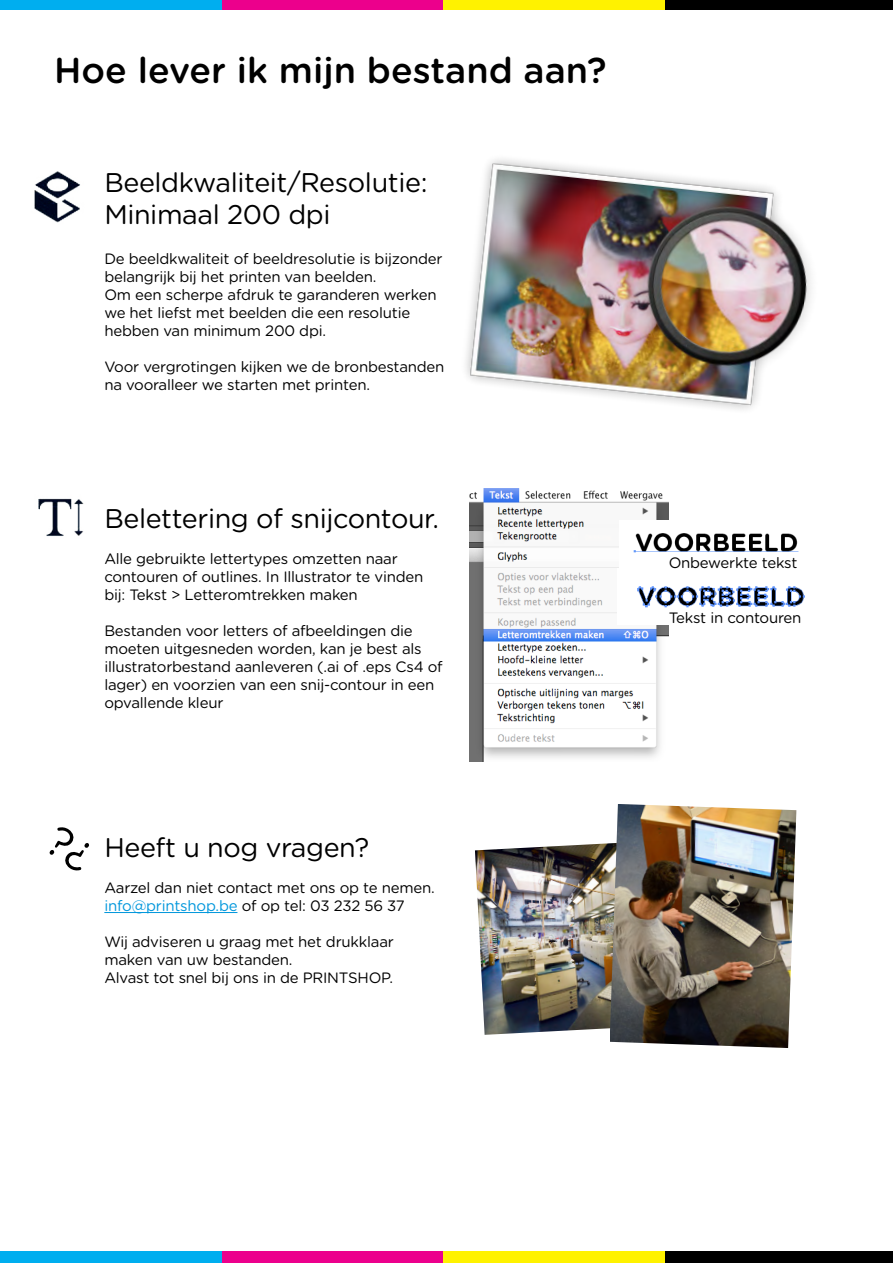
<style>
.page{position:relative;width:893px;height:1263px;background:#fff}
.page>*{position:absolute;margin:0;border:0;box-sizing:border-box;transform-origin:0 0}
.t1{font:500 36px "Gotham Rounded";color:#000}
.t2{font:27px "Gotham Rounded";letter-spacing:-.015em;color:#000}
.t3{font:15px/18px "Gotham Rounded";letter-spacing:-.015em;color:#000}
.t4{font:15px "Gotham Rounded";letter-spacing:-.015em;color:#0097dc}
.s1{color:#000}
</style>
<div class="page">
<hr style="left:104px;top:912px;width:133px;height:1px;background:#0097dc">
<div style="left:0;top:0;width:222px;height:10px;background:#00aeef"></div>
<div style="left:222px;top:0;width:221px;height:10px;background:#ec008c"></div>
<div style="left:443px;top:0;width:222px;height:10px;background:#fff200"></div>
<div style="left:665px;top:0;width:228px;height:10px;background:#000"></div>
<img style="left:34px;top:171px;width:46px;height:52px">
<img style="left:469px;top:504px;width:199px;height:258px">
<img style="left:620px;top:520px;width:179px;height:49px">
<img style="left:618px;top:569px;width:187px;height:55px">
<img style="left:38px;top:498px;width:46px;height:38px">
<img style="left:466px;top:159px;width:345px;height:345px">
<img style="left:475px;top:843px;width:135px;height:192px">
<img style="left:610px;top:804px;width:186px;height:244px">
<div style="left:0;top:1251px;width:222px;height:12px;background:#00aeef"></div>
<div style="left:222px;top:1251px;width:221px;height:12px;background:#ec008c"></div>
<div style="left:443px;top:1251px;width:222px;height:12px;background:#fff200"></div>
<div style="left:665px;top:1251px;width:228px;height:12px;background:#000"></div>
<p class="t1" style="left:54px;top:44px;width:554px">Hoe lever ik mijn bestand aan?</p>
<p class="t2" style="left:104px;top:164px;width:325px">Beeldkwaliteit/Resolutie:</p>
<p class="t2" style="left:104px;top:196px;width:228px">Minimaal 200 dpi</p>
<p class="t3" style="left:104px;top:249px;width:340px">De beeldkwaliteit of beeldresolutie is bijzonder</p>
<p class="t3" style="left:104px;top:267px;width:274px">belangrijk bij het printen van beelden.</p>
<p class="t3" style="left:104px;top:285px;width:334px">Om een scherpe afdruk te garanderen werken we het liefst met beelden die een resolutie hebben van minimum 200 dpi.</p>
<p class="t3" style="left:104px;top:357px;width:342px">Voor vergrotingen kijken we de bronbestanden na vooralleer we starten met printen.</p>
<p class="t2" style="left:104px;top:500px;width:336px">Belettering of snijcontour.</p>
<p class="t3" style="left:104px;top:549px;width:295px">Alle gebruikte lettertypes omzetten naar</p>
<p class="t3" style="left:104px;top:567px;width:321px">contouren of outlines. In Illustrator te vinden bij: Tekst &gt; Letteromtrekken maken</p>
<p class="t3" style="left:104px;top:621px;width:340px">Bestanden voor letters of afbeeldingen die moeten uitgesneden worden, kan je best als illustratorbestand aanleveren (.ai of .eps Cs4 of lager) en voorzien van een snij-contour in een opvallende kleur</p>
<p class="t2" style="left:104px;top:829px;width:266px">Heeft u nog vragen?</p>
<p class="t3" style="left:104px;top:878px;width:332px">Aarzel dan niet contact met ons op te nemen.</p>
<p class="t4" style="left:104px;top:895px;width:302px">info@printshop.be <span class="s1">of op tel: 03 232 56 37</span></p>
<p class="t3" style="left:104px;top:932px;width:291px">Wij adviseren u graag met het drukklaar</p>
<p class="t3" style="left:104px;top:950px;width:190px">maken van uw bestanden.</p>
<p class="t3" style="left:104px;top:968px;width:290px">Alvast tot snel bij ons in de PRINTSHOP.</p>
<p class="t3" style="left:669px;top:553px;width:130px">Onbewerkte tekst</p>
<p class="t3" style="left:669px;top:608px;width:134px">Tekst in contouren</p>
</div>
